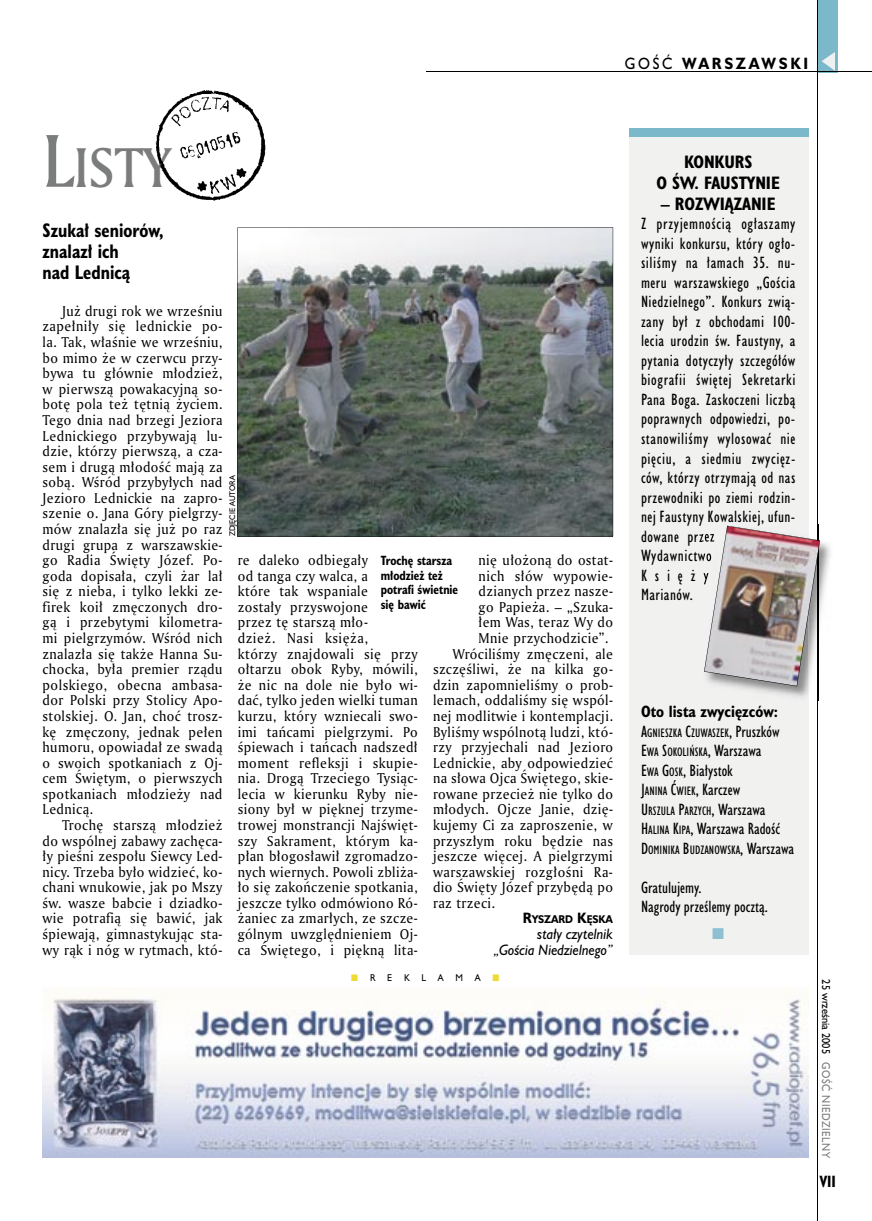
<style>
.page{position:relative;width:872px;height:1221px;background:#fff}
.page>*{position:absolute;margin:0;border:0;box-sizing:border-box;transform-origin:0 0}
.t1{font:54px "Amerigo Md PL";color:#7b7c7c;scale:.9 1}
.t2{font:700 18px/21px "Humanst 521 Cn PL";color:#000;scale:.94 1}
.t3{font:700 16.5px/21px "Humanst 521 Cn PL";color:#000;text-align:center}
.t4{font:15px/19.5px "Humanst 521 Cn PL";letter-spacing:.03em;color:#000}
.t5{font:15px/19.5px "Humanst 521 Cn PL";color:#000}
.t6{font:700 15px "Humanst 521 Cn PL";color:#000}
.t7{font:700 15px "Humanst 521 PL";letter-spacing:.2em;color:#000;scale:.9 1}
.t8{font:700 15px "Humanst 521 Cn PL";color:#000;scale:.94 1}
.t9{font:13.8px/15.6px "Amerigo PL";letter-spacing:.03em;color:#000;text-align:justify;scale:.94 1}
.t10{font:italic 13.8px/15.6px "Humanst 521 PL";color:#000;text-align:right;scale:.92 1}
.t11{font:700 12.3px/14.4px "Humanst 521 Cn PL";color:#000;scale:.94 1}
.t12{font:11.25px "Humanst 521 Cn PL";color:#000}
.t13{font:10.5px "Humanst 521 PL";letter-spacing:.05em;color:#7b7c7c;scale:.9 1}
.t14{font:10.5px "Humanst 521 PL";color:#000;scale:.9 1}
.t15{font:700 10.35px "Humanst 521 PL";color:#000;scale:.9 1}
.t16{font:9px "Humanst 521 PL";color:#000;scale:.94 1}
.t17{font:7.5px "Humanst 521 PL";color:#000;scale:.94 1}
.s1{font-weight:400}
.s2{font-size:72px}
.s3{font-size:13.8px}
.s4{font-size:15px}
.s5{font-size:11.25px}
</style>
<div class="page">
<div style="left:818px;top:0;width:19px;height:72px;background:#7ab8ca"></div>
<hr style="left:817px;top:0;width:1px;height:1220px;background:#000">
<svg style="left:821px;top:52px;width:14px;height:19px"></svg>
<hr style="left:425px;top:72px;width:447px;height:1px;background:#000">
<img style="left:43px;top:987px;width:765px;height:169px">
<img style="left:156px;top:91px;width:110px;height:109px">
<svg style="left:237px;top:227px;width:376px;height:309px;background:#717875"></svg>
<div style="left:628px;top:129px;width:180px;height:825px;background:#f1f1f0"></div>
<div style="left:628px;top:129px;width:180px;height:8px;background:#7ab8ca"></div>
<img style="left:728px;top:524px;width:103px;height:176px">
<img style="left:817px;top:524px;width:1px;height:176px">
<img style="left:728px;top:524px;width:66px;height:1px">
<img style="left:702px;top:554px;width:2px;height:8px">
<img style="left:704px;top:525px;width:116px;height:161px">
<p class="t7" style="left:625px;top:53px;width:205px"><span class="s1">GOŚĆ</span> WARSZAWSKI</p>
<h1 class="t1" style="left:43px;top:131px;width:144px"><span class="s2">L</span>ISTY</h1>
<h2 class="t2" style="left:43px;top:219px;width:130px">Szukał seniorów, znalazł ich<br>nad Lednicą</h2>
<p class="t9" style="left:43px;top:303px;width:193px;text-indent:20px">Już drugi rok we wrześniu zapełniły się lednickie po&shy;la. Tak, właśnie we wrześniu, bo mimo że w czerwcu przy&shy;bywa tu głównie młodzież, w pierwszą powakacyjną so&shy;botę pola też tętnią życiem.<br>Tego dnia nad brzegi Jeziora Lednickiego przybywają lu&shy;dzie, którzy pierwszą, a cza&shy;sem i drugą młodość mają za sobą. Wśród przybyłych nad Jezioro Lednickie na zapro&shy;szenie o. Jana Góry pielgrzy&shy;mów znalazła się już po raz drugi grupa z warszawskie&shy;go Radia Święty Józef. Po&shy;goda dopisała, czyli żar lał się z nieba, i tylko lekki ze&shy;firek koił zmęczonych dro&shy;gą i przebytymi kilometra&shy;mi pielgrzymów. Wśród nich znalazła się także Hanna Su&shy;chocka, była premier rządu polskiego, obecna ambasa&shy;dor Polski przy Stolicy Apo&shy;stolskiej. O. Jan, choć trosz&shy;kę zmęczony, jednak pełen humoru, opowiadał ze swadą o swoich spotkaniach z Oj&shy;cem Świętym, o pierwszych spotkaniach młodzieży nad Lednicą.</p>
<p class="t9" style="left:43px;top:816px;width:193px;text-indent:20px">Trochę starszą młodzież do wspólnej zabawy zachęca&shy;ły pieśni zespołu Siewcy Led&shy;nicy. Trzeba było widzieć, ko&shy;chani wnukowie, jak po Mszy św. wasze babcie i dziadko&shy;wie potrafią się bawić, jak śpiewają, gimnastykując sta&shy;wy rąk i nóg w rytmach, któ-</p>
<p class="t17" style="left:227px;top:536px;width:67px;rotate:-90deg">ZDJĘCIE AUTORA</p>
<p class="t9" style="left:238px;top:552px;width:193px;text-align:left">re daleko odbiegały<br>od tanga czy walca, a<br>które tak wspaniale<br>zostały przyswojone<br>przez tę starszą mło-<br>dzież. Nasi księża,<br>którzy znajdowali się przy ołtarzu obok Ryby, mówili, że nic na dole nie było wi&shy;dać, tylko jeden wielki tuman kurzu, który wzniecali swo&shy;imi tańcami pielgrzymi. Po śpiewach i tańcach nadszedł moment refleksji i skupie&shy;nia. Drogą Trzeciego Tysiąc&shy;lecia w kierunku Ryby nie&shy;siony był w pięknej trzyme&shy;trowej monstrancji Najświęt&shy;szy Sakrament, którym ka&shy;płan błogosławił zgromadzo&shy;nych wiernych. Powoli zbliża&shy;ło się zakończenie spotkania, jeszcze tylko odmówiono Ró&shy;żaniec za zmarłych, ze szcze&shy;gólnym uwzględnieniem Oj&shy;ca Świętego, i piękną lita-</p>
<p class="t9" style="left:478px;top:552px;width:144px">nię ułożoną do ostat-</p>
<p class="t11" style="left:381px;top:553px;width:84px">Trochę starsza młodzież też potrafi świetnie się bawić</p>
<p class="t9" style="left:478px;top:567px;width:144px">nich słów wypowie-</p>
<p class="t9" style="left:478px;top:583px;width:144px">dzianych przez nasze-</p>
<p class="t9" style="left:478px;top:598px;width:144px">go Papieża. – „Szuka-</p>
<p class="t9" style="left:478px;top:614px;width:144px">łem Was, teraz Wy do</p>
<p class="t9" style="left:478px;top:630px;width:140px">Mnie przychodzicie”.</p>
<p class="t9" style="left:452px;top:645px;width:172px">Wróciliśmy zmęczeni, ale</p>
<p class="t9" style="left:433px;top:661px;width:193px">szczęśliwi, że na kilka go-</p>
<p class="t9" style="left:433px;top:676px;width:193px">dzin zapomnieliśmy o prob-</p>
<p class="t9" style="left:433px;top:692px;width:193px">lemach, oddaliśmy się wspól-</p>
<p class="t9" style="left:433px;top:707px;width:193px">nej modlitwie i kontemplacji.</p>
<p class="t9" style="left:433px;top:723px;width:193px">Byliśmy wspólnotą ludzi, któ-</p>
<p class="t9" style="left:433px;top:739px;width:193px">rzy przyjechali nad Jezioro</p>
<p class="t9" style="left:433px;top:754px;width:193px">Lednickie, aby odpowiedzieć</p>
<p class="t9" style="left:433px;top:770px;width:193px">na słowa Ojca Świętego, skie-</p>
<p class="t9" style="left:433px;top:785px;width:193px">rowane przecież nie tylko do</p>
<p class="t9" style="left:433px;top:801px;width:193px">młodych. Ojcze Janie, dzię-</p>
<p class="t9" style="left:433px;top:816px;width:193px">kujemy Ci za zaproszenie, w</p>
<p class="t9" style="left:433px;top:832px;width:193px">przyszłym roku będzie nas</p>
<p class="t9" style="left:433px;top:848px;width:193px">jeszcze więcej. A pielgrzymi</p>
<p class="t9" style="left:433px;top:863px;width:193px">warszawskiej rozgłośni Ra-</p>
<p class="t9" style="left:433px;top:879px;width:193px">dio Święty Józef przybędą po</p>
<p class="t9" style="left:433px;top:894px;width:68px">raz trzeci.</p>
<p class="t15" style="left:523px;top:912px;width:102px"><span class="s3">R</span>YSZARD <span class="s3">K</span>ĘSKA</p>
<p class="t10" style="left:494px;top:925px;width:131px">stały czytelnik „Gościa Niedzielnego”</p>
<p class="t16" style="left:370px;top:971px;width:7px">R</p>
<p class="t16" style="left:387px;top:971px;width:7px">E</p>
<p class="t16" style="left:404px;top:971px;width:8px">K</p>
<p class="t16" style="left:421px;top:971px;width:6px">L</p>
<p class="t16" style="left:438px;top:971px;width:8px">A</p>
<p class="t16" style="left:455px;top:971px;width:9px">M</p>
<p class="t16" style="left:475px;top:971px;width:8px">A</p>
<p class="t3" style="left:656px;top:151px;width:125px">KONKURS<br>O ŚW. FAUSTYNIE</p>
<p class="t3" style="left:661px;top:193px;width:116px">– ROZWIĄZANIE</p>
<p class="t4" style="left:641px;top:214px;width:156px">Z przyjemnością ogłaszamy wyniki konkursu, który ogło&shy;siliśmy na łamach 35. nu&shy;meru warszawskiego „Gościa<br>Niedzielnego”. Konkurs zwią&shy;zany był z obchodami 100- lecia urodzin św. Faustyny, a pytania dotyczyły szczegółów biografii świętej Sekretarki<br>Pana Boga. Zaskoczeni liczbą poprawnych odpowiedzi, po&shy;stanowiliśmy wylosować nie pięciu, a siedmiu zwycięz&shy;ców, którzy otrzymają od nas przewodniki po ziemi rodzin&shy;nej Faustyny Kowalskiej, ufun&shy;dowane przez<br>Wydawnictwo<br>Księży<br>Marianów.</p>
<p class="t6" style="left:641px;top:701px;width:139px">Oto lista zwycięzców:</p>
<p class="t12" style="left:641px;top:725px;width:140px"><span class="s4">A</span>GNIESZKA <span class="s4">C</span>ZUWASZEK<span class="s4">, Pruszków</span></p>
<p class="t5" style="left:641px;top:740px;width:122px">E<span class="s5">WA</span> S<span class="s5">OKOLIŃSKA</span>, Warszawa<br>E<span class="s5">WA</span> G<span class="s5">OSK</span>, Białystok<br>J<span class="s5">ANINA</span> Ć<span class="s5">WIEK</span>, Karczew</p>
<p class="t12" style="left:641px;top:803px;width:126px"><span class="s4">U</span>RSZULA <span class="s4">P</span>ARZYCH<span class="s4">, Warszawa</span></p>
<p class="t5" style="left:641px;top:818px;width:141px">H<span class="s5">ALINA</span> K<span class="s5">IPA</span>, Warszawa Radość</p>
<p class="t12" style="left:641px;top:842px;width:155px"><span class="s4">D</span>OMINIKA <span class="s4">B</span>UDZANOWSKA<span class="s4">, Warszawa</span></p>
<p class="t5" style="left:641px;top:877px;width:128px">Gratulujemy.<br>Nagrody prześlemy pocztą.</p>
<p class="t14" style="left:833px;top:979px;width:84px;rotate:90deg">25 września 2005</p>
<p class="t13" style="left:833px;top:1062px;width:108px;rotate:90deg">GOŚĆ NIEDZIELNY</p>
<p class="t8" style="left:819px;top:1171px;width:19px">VII</p>
</div>
